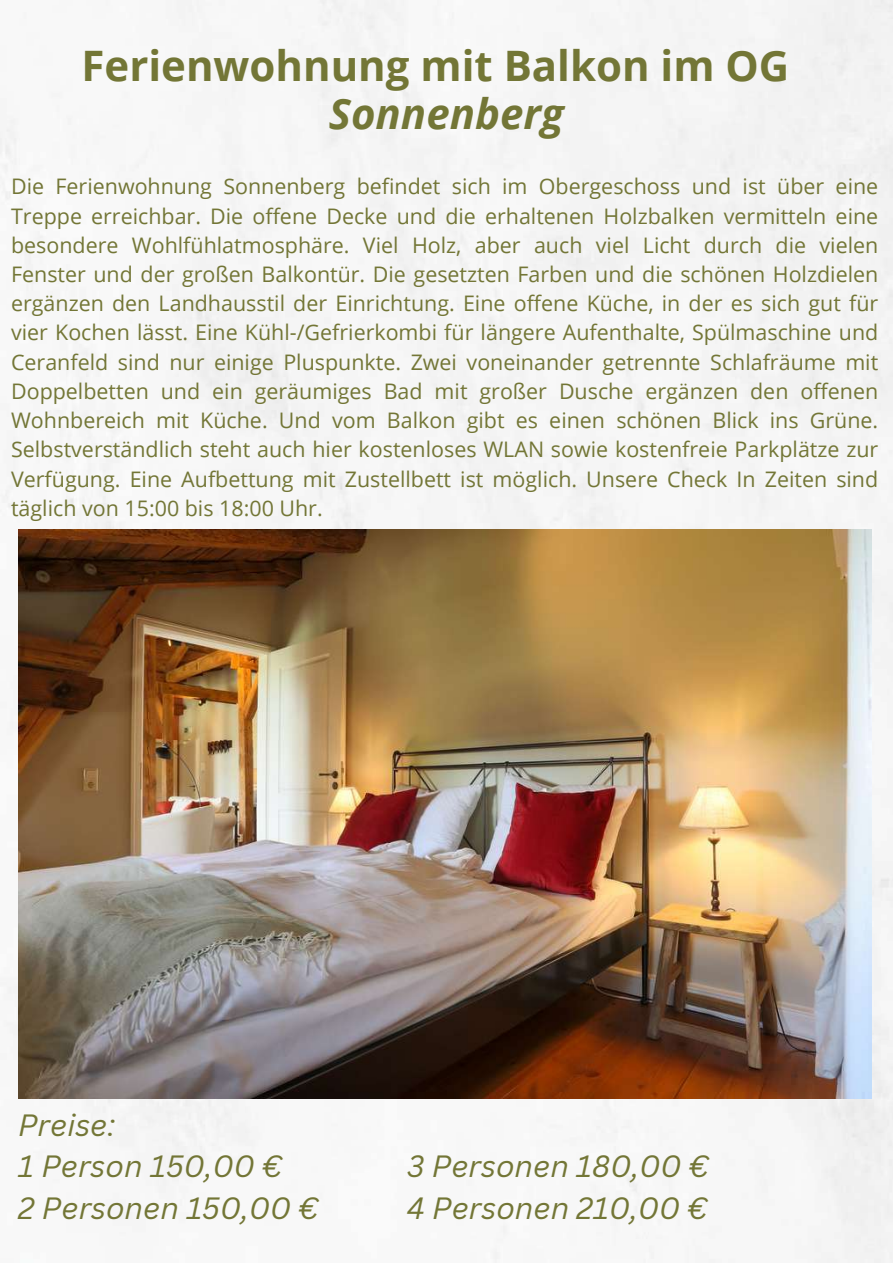
<style>
.page{position:relative;width:893px;height:1264px;background:#fff}
.page>*{position:absolute;margin:0;border:0;box-sizing:border-box;transform-origin:0 0}
.t1{font:700 42px "Open Sans";color:#737636}
.t2{font:italic 700 42px "Open Sans";color:#737636}
.t3{font:italic 30px/41.5px "Canva Sans";color:#737636}
.t4{font:21.45px/29.2px "Open Sans";color:#737636;text-align:justify}
</style>
<div class="page">
<div style="left:0;top:0;width:892px;height:1262px;background:#f6f6f6"></div>
<img style="left:18px;top:529px;width:853px;height:569px">
<h1 class="t1" style="left:81px;top:36px;width:709px">Ferienwohnung mit Balkon im OG</h1>
<h1 class="t2" style="left:329px;top:84px;width:236px">Sonnenberg</h1>
<p class="t4" style="left:11px;top:171px;width:868px">Die Ferienwohnung Sonnenberg befindet sich im Obergeschoss und ist über eine Treppe erreichbar. Die offene Decke und die erhaltenen Holzbalken vermitteln eine besondere Wohlfühlatmosphäre. Viel Holz, aber auch viel Licht durch die vielen Fenster und der großen Balkontür. Die gesetzten Farben und die schönen Holzdielen ergänzen den Landhausstil der Einrichtung. Eine offene Küche, in der es sich gut für vier Kochen lässt. Eine Kühl-/Gefrierkombi für längere Aufenthalte, Spülmaschine und Ceranfeld sind nur einige Pluspunkte. Zwei voneinander getrennte Schlafräume mit Doppelbetten und ein geräumiges Bad mit großer Dusche ergänzen den offenen Wohnbereich mit Küche. Und vom Balkon gibt es einen schönen Blick ins Grüne.<br>Selbstverständlich steht auch hier kostenloses WLAN sowie kostenfreie Parkplätze zur Verfügung. Eine Aufbettung mit Zustellbett ist möglich. Unsere Check In Zeiten sind täglich von 15:00 bis 18:00 Uhr.</p>
<h2 class="t3" style="left:18px;top:1103px;width:265px">Preise:<br>1 Person 150,00 €</h2>
<h2 class="t3" style="left:407px;top:1144px;width:303px">3 Personen 180,00 €</h2>
<h2 class="t3" style="left:18px;top:1186px;width:302px">2 Personen 150,00 €</h2>
<h2 class="t3" style="left:406px;top:1186px;width:302px">4 Personen 210,00 €</h2>
</div>
